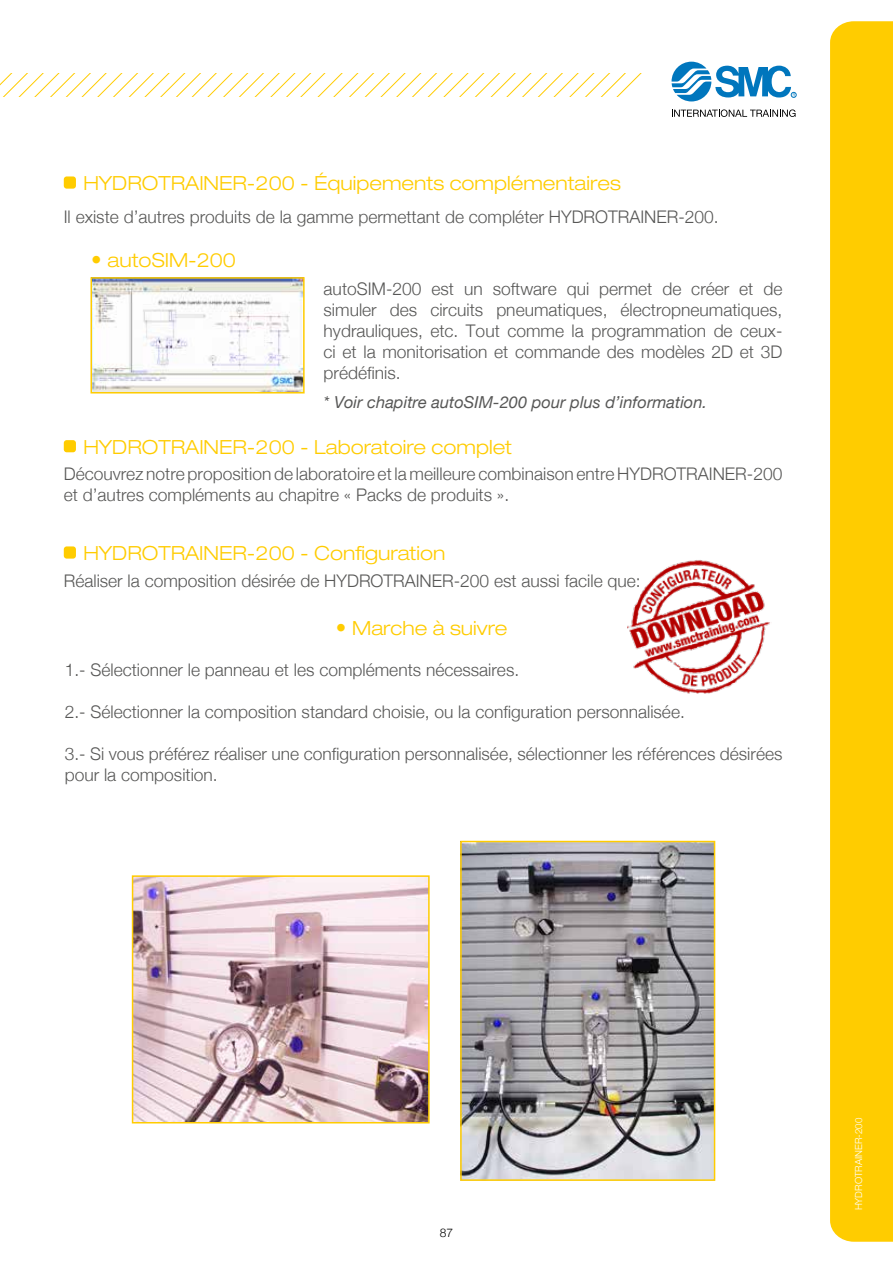
<style>
.page{position:relative;width:893px;height:1263px;background:#fff}
.page>*{position:absolute;margin:0;border:0;box-sizing:border-box;transform-origin:0 0}
.t1{font:300 expanded 19.5px "Helvetica Neue";color:#fc0}
.t2{font:300 17.4px/21px "Helvetica Neue";color:#575756}
.t3{font:italic 16.5px "Helvetica Neue";color:#575756}
.t4{font:300 12px "Helvetica Neue";color:#000}
.t5{font:300 9.75px "Helvetica Neue";color:#fff}
.s1{font-weight:400;font-stretch:normal;font-size:21px}
</style>
<div class="page">
<div style="left:830px;top:21px;width:63px;height:1221px;background:#fc0"></div>
<div style="left:64px;top:176px;width:12px;height:13px;background:#fc0;border-radius:3px"></div>
<div style="left:64px;top:546px;width:12px;height:13px;background:#fc0;border-radius:3px"></div>
<img style="left:93px;top:280px;width:209px;height:110px">
<div style="left:90px;top:277px;width:215px;height:116px;border:2px solid #fc0"></div>
<img style="left:627px;top:560px;width:143px;height:134px">
<img style="left:135px;top:878px;width:292px;height:242px">
<div style="left:132px;top:875px;width:298px;height:248px;border:2px solid #fc0"></div>
<img style="left:463px;top:844px;width:249px;height:334px">
<div style="left:460px;top:841px;width:255px;height:340px;border:2px solid #fc0"></div>
<div style="left:64px;top:440px;width:12px;height:12px;background:#fc0;border-radius:3px"></div>
<svg style="left:672px;top:109px;width:124px;height:8px"></svg>
<svg style="left:0;top:62px;width:796px;height:39px"></svg>
<p class="t1" style="left:83px;top:172px;width:539px">HYDROTRAINER-200 - Équipements complémentaires</p>
<p class="t2" style="left:64px;top:206px;width:656px">Il existe d’autres produits de la gamme permettant de compléter HYDROTRAINER-200.</p>
<p class="t1" style="left:91px;top:248px;width:146px"><span class="s1">•</span> autoSIM-200</p>
<p class="t2" style="left:324px;top:278px;width:460px;text-align:justify">autoSIM-200 est un software qui permet de créer et de simuler des circuits pneumatiques, électropneumatiques, hydrauliques, etc. Tout comme la programmation de ceux&shy;ci et la monitorisation et commande des modèles 2D et 3D prédéfinis.</p>
<p class="t3" style="left:324px;top:392px;width:385px">* Voir chapitre autoSIM-200 pour plus d’information.</p>
<p class="t1" style="left:83px;top:435px;width:430px">HYDROTRAINER-200 - Laboratoire complet</p>
<p class="t2" style="left:64px;top:463px;width:720px">Découvrez notre proposition de laboratoire et la meilleure combinaison entre HYDROTRAINER-200 et d’autres compléments au chapitre « Packs de produits ».</p>
<p class="t1" style="left:83px;top:541px;width:363px">HYDROTRAINER-200 - Configuration</p>
<p class="t2" style="left:64px;top:570px;width:578px">Réaliser la composition désirée de HYDROTRAINER-200 est aussi facile que:</p>
<p class="t1" style="left:336px;top:616px;width:173px"><span class="s1">•</span> Marche à suivre</p>
<p class="t2" style="left:65px;top:658px;width:456px">1.- Sélectionner le panneau et les compléments nécessaires.</p>
<p class="t2" style="left:65px;top:700px;width:622px">2.- Sélectionner la composition standard choisie, ou la configuration personnalisée.</p>
<p class="t2" style="left:65px;top:742px;width:719px">3.- Si vous préférez réaliser une configuration personnalisée, sélectionner les références désirées pour la composition.</p>
<p class="t4" style="left:440px;top:1225px;width:15px">87</p>
<p class="t5" style="left:853px;top:1210px;width:94px;rotate:-90deg">HYDROTRAINER-200</p>
</div>
